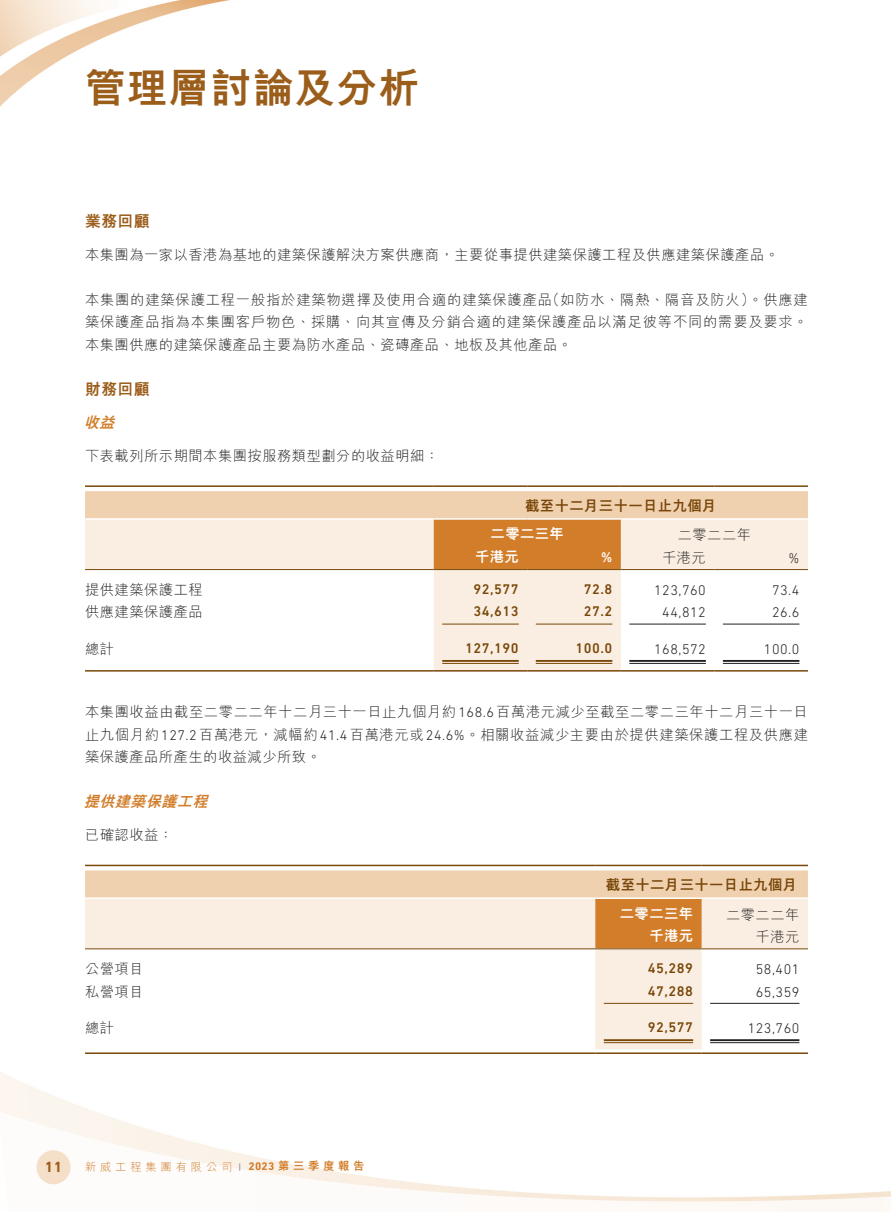
<style>
.page{position:relative;width:893px;height:1212px;background:#fff}
.page>*{position:absolute;margin:0;border:0;box-sizing:border-box;transform-origin:0 0}
.t1{font:800 40.5px "M Hei HK";letter-spacing:.035em;color:#9b5d1a}
._3__標題{font:800 15.75px "M Hei HK";letter-spacing:.035em;color:#9b5d1a}
._4__副標題{font:italic 800 15px "M Hei HK";color:#d27d2a}
.t2{font:700 15px "DIN Next LT Pro";color:#9b5d1a}
._1__內文{font:300 14.25px/22.5px "M Hei HK";letter-spacing:.035em;color:#231f20;text-align:justify}
._1__內文-2{font:300 14.25px "DIN Next LT Pro";letter-spacing:.035em;color:#231f20}
._1__內文-3{font:500 14.25px "DIN Next LT Pro";letter-spacing:.035em;color:#794709}
._1__內文-4{font:800 14.25px "M Hei HK";letter-spacing:.035em;color:#794709}
._1__內文-5{font:800 14.25px "M Hei HK";letter-spacing:.035em;color:#fff}
._1__內文-6{font:500 14.25px "DIN Next LT Pro";color:#fff}
.t3{font:300 11.25px "M Hei HK";letter-spacing:.345em;color:#d27d2a}
.s1{font-family:"DIN Next LT Pro"}
.s2{font-weight:800;font-size:7.5px;color:#6c6d70}
.s3{font-family:"DIN Next LT Pro";font-weight:700}
.s4{font-weight:800}
</style>
<div class="page">
<img style="left:0;top:0;width:891px;height:1212px">
<div style="left:36px;top:1150px;width:35px;height:34px;background:#f5dfc8;border-radius:50%"></div>
<svg style="left:85px;top:491px;width:723px;height:179px"></svg>
<hr style="left:85px;top:518px;width:349px;height:2px;background:#fff">
<hr style="left:434px;top:518px;width:93px;height:2px;background:#fff">
<hr style="left:527px;top:518px;width:94px;height:2px;background:#fff">
<hr style="left:621px;top:518px;width:93px;height:2px;background:#fff">
<hr style="left:714px;top:518px;width:94px;height:2px;background:#fff">
<hr style="left:85px;top:485px;width:349px;height:2px;background:#794709">
<hr style="left:434px;top:485px;width:93px;height:2px;background:#794709">
<hr style="left:527px;top:485px;width:94px;height:2px;background:#794709">
<hr style="left:621px;top:485px;width:93px;height:2px;background:#794709">
<hr style="left:714px;top:485px;width:94px;height:2px;background:#794709">
<hr style="left:85px;top:569px;width:349px;height:1px;background:#794709">
<hr style="left:434px;top:569px;width:93px;height:1px;background:#794709">
<hr style="left:527px;top:569px;width:94px;height:1px;background:#794709">
<hr style="left:621px;top:569px;width:93px;height:1px;background:#794709">
<hr style="left:714px;top:569px;width:94px;height:1px;background:#794709">
<hr style="left:442px;top:624px;width:77px;height:1px;background:#794709">
<hr style="left:536px;top:624px;width:76px;height:1px;background:#794709">
<hr style="left:629px;top:624px;width:77px;height:1px;background:#231f20">
<hr style="left:723px;top:624px;width:76px;height:1px;background:#231f20">
<hr style="left:442px;top:660px;width:77px;height:2px;background:#794709">
<hr style="left:442px;top:663px;width:77px;height:1px;background:#794709">
<hr style="left:536px;top:660px;width:76px;height:2px;background:#794709">
<hr style="left:536px;top:663px;width:76px;height:1px;background:#794709">
<hr style="left:629px;top:660px;width:77px;height:2px;background:#231f20">
<hr style="left:629px;top:663px;width:77px;height:1px;background:#231f20">
<hr style="left:723px;top:660px;width:76px;height:2px;background:#231f20">
<hr style="left:723px;top:663px;width:76px;height:1px;background:#231f20">
<hr style="left:85px;top:670px;width:349px;height:1px;background:#794709">
<hr style="left:434px;top:670px;width:93px;height:1px;background:#794709">
<hr style="left:527px;top:670px;width:94px;height:1px;background:#794709">
<hr style="left:621px;top:670px;width:93px;height:1px;background:#794709">
<hr style="left:714px;top:670px;width:94px;height:1px;background:#794709">
<svg style="left:85px;top:870px;width:723px;height:179px"></svg>
<hr style="left:85px;top:897px;width:510px;height:2px;background:#fff">
<hr style="left:595px;top:897px;width:107px;height:2px;background:#fff">
<hr style="left:702px;top:897px;width:106px;height:2px;background:#fff">
<hr style="left:85px;top:865px;width:510px;height:1px;background:#794709">
<hr style="left:595px;top:865px;width:107px;height:1px;background:#794709">
<hr style="left:702px;top:865px;width:106px;height:1px;background:#794709">
<hr style="left:85px;top:948px;width:510px;height:1px;background:#794709">
<hr style="left:595px;top:948px;width:107px;height:1px;background:#794709">
<hr style="left:702px;top:948px;width:106px;height:1px;background:#794709">
<hr style="left:604px;top:1003px;width:89px;height:1px;background:#794709">
<hr style="left:710px;top:1003px;width:89px;height:1px;background:#231f20">
<hr style="left:604px;top:1039px;width:89px;height:2px;background:#794709">
<hr style="left:604px;top:1042px;width:89px;height:1px;background:#794709">
<hr style="left:710px;top:1039px;width:89px;height:2px;background:#231f20">
<hr style="left:710px;top:1042px;width:89px;height:1px;background:#231f20">
<hr style="left:85px;top:1052px;width:510px;height:2px;background:#794709">
<hr style="left:595px;top:1052px;width:107px;height:2px;background:#794709">
<hr style="left:702px;top:1052px;width:106px;height:2px;background:#794709">
<h1 class="t1" style="left:85px;top:67px;width:335px">管理層討論及分析</h1>
<p class="_3__標題" style="left:85px;top:213px;width:66px">業務回顧</p>
<p class="_1__內文" style="left:85px;top:243px;width:696px">本集團為一家以香港為基地的建築保護解決方案供應商，主要從事提供建築保護工程及供應建築保護產品。</p>
<p class="_1__內文" style="left:85px;top:288px;width:724px">本集團的建築保護工程一般指於建築物選擇及使用合適的建築保護產品（如防水、隔熱、隔音及防火）。供應建築保護產品指為本集團客戶物色、採購、向其宣傳及分銷合適的建築保護產品以滿足彼等不同的需要及要求。本集團供應的建築保護產品主要為防水產品、瓷磚產品、地板及其他產品。</p>
<p class="_3__標題" style="left:85px;top:381px;width:66px">財務回顧</p>
<p class="_4__副標題" style="left:84px;top:415px;width:36px">收益</p>
<p class="_1__內文" style="left:85px;top:444px;width:356px">下表載列所示期間本集團按服務類型劃分的收益明細：</p>
<p class="_1__內文-4" style="left:525px;top:498px;width:193px">截至十二月三十一日止九個月</p>
<p class="_1__內文-5" style="left:491px;top:527px;width:75px">二零二三年</p>
<p class="_1__內文" style="left:678px;top:524px;width:75px">二零二二年</p>
<p class="_1__內文-5" style="left:475px;top:549px;width:45px">千港元</p>
<p class="_1__內文-6" style="left:601px;top:549px;width:13px">%</p>
<p class="_1__內文" style="left:662px;top:546px;width:45px">千港元</p>
<p class="_1__內文-2" style="left:788px;top:550px;width:12px">%</p>
<p class="_1__內文" style="left:85px;top:578px;width:119px">提供建築保護工程</p>
<p class="_1__內文-3" style="left:474px;top:581px;width:47px">92,577</p>
<p class="_1__內文-3" style="left:584px;top:581px;width:30px">72.8</p>
<p class="_1__內文-2" style="left:654px;top:582px;width:53px">123,760</p>
<p class="_1__內文-2" style="left:772px;top:582px;width:29px">73.4</p>
<p class="_1__內文" style="left:85px;top:601px;width:119px">供應建築保護產品</p>
<p class="_1__內文-3" style="left:474px;top:603px;width:47px">34,613</p>
<p class="_1__內文-3" style="left:584px;top:603px;width:30px">27.2</p>
<p class="_1__內文-2" style="left:662px;top:604px;width:45px">44,812</p>
<p class="_1__內文-2" style="left:772px;top:604px;width:29px">26.6</p>
<p class="_1__內文" style="left:85px;top:637px;width:31px">總計</p>
<p class="_1__內文-3" style="left:465px;top:639px;width:55px">127,190</p>
<p class="_1__內文-3" style="left:575px;top:639px;width:38px">100.0</p>
<p class="_1__內文-2" style="left:654px;top:641px;width:53px">168,572</p>
<p class="_1__內文-2" style="left:764px;top:641px;width:37px">100.0</p>
<p class="_1__內文" style="left:85px;top:700px;width:724px">本集團收益由截至二零二二年十二月三十一日止九個月約 <span class="s1">168.6</span>百萬港元減少至截至二零二三年十二月三十一日止九個月約<span class="s1">127.2</span>百萬港元，減幅約<span class="s1">41.4</span>百萬港元或<span class="s1">24.6%</span>。相關收益減少主要由於提供建築保護工程及供應建築保護產品所產生的收益減少所致。</p>
<p class="_4__副標題" style="left:84px;top:794px;width:129px">提供建築保護工程</p>
<p class="_1__內文" style="left:85px;top:824px;width:90px">已確認收益：</p>
<p class="_1__內文-4" style="left:606px;top:877px;width:193px">截至十二月三十一日止九個月</p>
<p class="_1__內文-5" style="left:620px;top:906px;width:75px">二零二三年</p>
<p class="_1__內文" style="left:726px;top:903px;width:75px">二零二二年</p>
<p class="_1__內文-5" style="left:649px;top:928px;width:45px">千港元</p>
<p class="_1__內文" style="left:756px;top:925px;width:45px">千港元</p>
<p class="_1__內文" style="left:85px;top:957px;width:60px">公營項目</p>
<p class="_1__內文-3" style="left:648px;top:960px;width:47px">45,289</p>
<p class="_1__內文-2" style="left:756px;top:961px;width:45px">58,401</p>
<p class="_1__內文" style="left:85px;top:980px;width:60px">私營項目</p>
<p class="_1__內文-3" style="left:648px;top:982px;width:47px">47,288</p>
<p class="_1__內文-2" style="left:756px;top:983px;width:45px">65,359</p>
<p class="_1__內文" style="left:85px;top:1016px;width:31px">總計</p>
<p class="_1__內文-3" style="left:648px;top:1019px;width:47px">92,577</p>
<p class="_1__內文-2" style="left:748px;top:1020px;width:53px">123,760</p>
<p class="t2" style="left:45px;top:1158px;width:19px">11</p>
<p class="t3" style="left:85px;top:1161px;width:281px">新威工程集團有限公司<span class="s2">｜</span> <span class="s3">2023</span> <span class="s4">第三季度報告</span></p>
</div>
